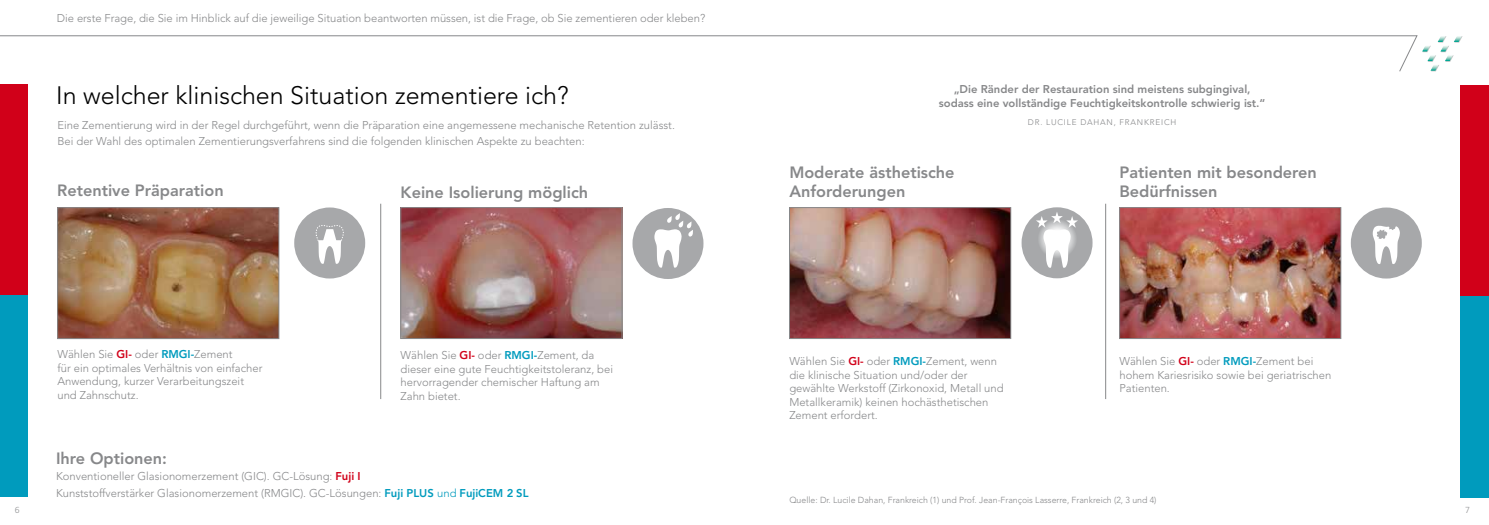
<style>
.page{position:relative;width:1489px;height:525px;background:#fff}
.page>*{position:absolute;margin:0;border:0;box-sizing:border-box;transform-origin:0 0}
.t1{font:300 25px "Avenir";color:#000}
.t2{font:800 16.25px/18.8px "Avenir";color:#87888a}
.t3{font:300 11.25px/13.5px "Avenir";color:#87888a}
.t4{font:800 11.25px/13.5px "Avenir";color:#87888a;text-align:center}
.t5{font:300 8.75px "Avenir";color:#87888a}
.t6{font:300 8.75px "Frutiger";color:#929395}
.t7{font:300 8.12px "Avenir";letter-spacing:.1em;color:#87888a}
.s1{font-weight:800;color:#d10019}
.s2{font-weight:800;color:#009bbd}
.s3{color:#009bbd}
</style>
<div class="page">
<hr style="left:380px;top:203px;width:1px;height:196px;background:#87888a">
<img style="left:59px;top:209px;width:218px;height:127px">
<div style="left:57px;top:207px;width:222px;height:131px;border:1px solid #87888a"></div>
<img style="left:402px;top:209px;width:218px;height:127px">
<div style="left:400px;top:207px;width:222px;height:131px;border:1px solid #87888a"></div>
<img style="left:791px;top:209px;width:217px;height:127px">
<div style="left:789px;top:207px;width:221px;height:131px;border:1px solid #87888a"></div>
<img style="left:1121px;top:209px;width:217px;height:127px">
<div style="left:1119px;top:207px;width:221px;height:131px;border:1px solid #87888a"></div>
<div style="left:0;top:290px;width:28px;height:206px;background:#009bbd"></div>
<div style="left:0;top:84px;width:28px;height:211px;background:#d10019"></div>
<div style="left:294px;top:207px;width:71px;height:71px;background:#a7a8aa;border-radius:50%"></div>
<svg style="left:315px;top:225px;width:29px;height:39px"></svg>
<hr style="left:286px;top:204px;width:1px;height:77px;background:#00a7c1">
<hr style="left:377px;top:204px;width:1px;height:77px;background:#00a7c1">
<hr style="left:474px;top:204px;width:1px;height:77px;background:#00a7c1">
<hr style="left:572px;top:204px;width:1px;height:77px;background:#00a7c1">
<hr style="left:669px;top:204px;width:1px;height:77px;background:#00a7c1">
<hr style="left:766px;top:204px;width:1px;height:77px;background:#00a7c1">
<hr style="left:863px;top:204px;width:1px;height:77px;background:#00a7c1">
<hr style="left:960px;top:204px;width:1px;height:77px;background:#00a7c1">
<hr style="left:1053px;top:204px;width:1px;height:77px;background:#00a7c1">
<hr style="left:1149px;top:204px;width:1px;height:77px;background:#00a7c1">
<hr style="left:1259px;top:204px;width:1px;height:77px;background:#00a7c1">
<hr style="left:1354px;top:204px;width:1px;height:77px;background:#00a7c1">
<hr style="left:1444px;top:204px;width:1px;height:77px;background:#00a7c1">
<div style="left:632px;top:208px;width:71px;height:71px;background:#a7a8aa;border-radius:50%"></div>
<svg style="left:654px;top:213px;width:39px;height:54px"></svg>
<hr style="left:629px;top:204px;width:1px;height:77px;background:#00a7c1">
<hr style="left:715px;top:204px;width:1px;height:77px;background:#00a7c1">
<hr style="left:812px;top:204px;width:1px;height:77px;background:#00a7c1">
<hr style="left:909px;top:204px;width:1px;height:77px;background:#00a7c1">
<hr style="left:1006px;top:204px;width:1px;height:77px;background:#00a7c1">
<hr style="left:1103px;top:204px;width:1px;height:77px;background:#00a7c1">
<hr style="left:1200px;top:204px;width:1px;height:77px;background:#00a7c1">
<hr style="left:1293px;top:204px;width:1px;height:77px;background:#00a7c1">
<hr style="left:1390px;top:204px;width:1px;height:77px;background:#00a7c1">
<div style="left:1021px;top:207px;width:71px;height:71px;background:#a7a8aa;border-radius:35px"></div>
<svg style="left:1035px;top:211px;width:42px;height:57px"></svg>
<hr style="left:1018px;top:203px;width:1px;height:78px;background:#00a7c1">
<hr style="left:1202px;top:203px;width:1px;height:78px;background:#00a7c1">
<hr style="left:1299px;top:203px;width:1px;height:78px;background:#00a7c1">
<hr style="left:1396px;top:203px;width:1px;height:78px;background:#00a7c1">
<hr style="left:1488px;top:203px;width:1px;height:78px;background:#00a7c1">
<div style="left:1350px;top:207px;width:71px;height:71px;background:#a7a8aa;border-radius:50%"></div>
<svg style="left:1372px;top:225px;width:27px;height:39px"></svg>
<hr style="left:1348px;top:204px;width:1px;height:77px;background:#00a7c1">
<hr style="left:1433px;top:204px;width:1px;height:77px;background:#00a7c1">
<div style="left:1460px;top:291px;width:28px;height:206px;background:#009bbd"></div>
<div style="left:1460px;top:85px;width:28px;height:210px;background:#d10019"></div>
<hr style="left:1105px;top:203px;width:1px;height:196px;background:#87888a">
<svg style="left:0;top:35px;width:1417px;height:37px"></svg>
<svg style="left:1422px;top:36px;width:40px;height:35px"></svg>
<p class="t3" style="left:57px;top:11px;width:649px">Die erste Frage, die Sie im Hinblick auf die jeweilige Situation beantworten müssen, ist die Frage, ob Sie zementieren oder kleben?</p>
<h1 class="t1" style="left:56px;top:80px;width:514px">In welcher klinischen Situation zementiere ich?</h1>
<p class="t3" style="left:57px;top:117px;width:619px;line-height:16.2px">Eine Zementierung wird in der Regel durchgeführt, wenn die Präparation eine angemessene mechanische Retention zulässt.<br>Bei der Wahl des optimalen Zementierungsverfahrens sind die folgenden klinischen Aspekte zu beachten:</p>
<h2 class="t2" style="left:57px;top:181px;width:168px">Retentive Präparation</h2>
<h2 class="t2" style="left:400px;top:183px;width:189px">Keine Isolierung möglich</h2>
<p class="t4" style="left:938px;top:82px;width:328px">„Die Ränder der Restauration sind meistens subgingival, sodass eine vollständige Feuchtigkeitskontrolle schwierig ist.“</p>
<p class="t7" style="left:1027px;top:118px;width:150px">DR. LUCILE DAHAN, FRANKREICH</p>
<h2 class="t2" style="left:789px;top:163px;width:167px">Moderate ästhetische<br>Anforderungen</h2>
<h2 class="t2" style="left:1119px;top:163px;width:199px">Patienten mit besonderen<br>Bedürfnissen</h2>
<p class="t3" style="left:57px;top:347px;width:206px">Wählen Sie <span class="s1">GI-</span> oder <span class="s2">RMGI-</span>Zement<br>für ein optimales Verhältnis von einfacher<br>Anwendung, kurzer Verarbeitungszeit und Zahnschutz.</p>
<p class="t3" style="left:400px;top:348px;width:214px">Wählen Sie <span class="s1">GI-</span> oder <span class="s2">RMGI-</span>Zement, da dieser eine gute Feuchtigkeitstoleranz, bei hervorragender chemischer Haftung am Zahn bietet.</p>
<p class="t3" style="left:789px;top:354px;width:216px">Wählen Sie <span class="s1">GI-</span> oder <span class="s2">RMGI-</span>Zement, wenn die klinische Situation und/oder der gewählte Werkstoff (Zirkonoxid, Metall und Metallkeramik) keinen hochästhetischen Zement erfordert.</p>
<p class="t3" style="left:1119px;top:354px;width:213px">Wählen Sie <span class="s1">GI-</span> oder <span class="s2">RMGI-</span>Zement bei hohem Kariesrisiko sowie bei geriatrischen<br>Patienten.</p>
<h2 class="t2" style="left:56px;top:449px;width:113px">Ihre Optionen:</h2>
<p class="t3" style="left:56px;top:468px;width:474px;line-height:16.2px">Konventioneller Glasionomerzement (GIC). GC-Lösung: <span class="s1">Fuji I<br></span>Kunststoffverstärker Glasionomerzement (RMGIC). GC-Lösungen: <span class="s2">Fuji PLUS</span> <span class="s3">und</span> <span class="s2">FujiCEM 2 SL</span></p>
<p class="t5" style="left:789px;top:494px;width:368px">Quelle: Dr. Lucile Dahan, Frankreich (1) und Prof. Jean-François Lasserre, Frankreich (2, 3 und 4)</p>
<p class="t6" style="left:15px;top:504px;width:6px">6</p>
<p class="t6" style="left:1464px;top:504px;width:6px">7</p>
</div>
